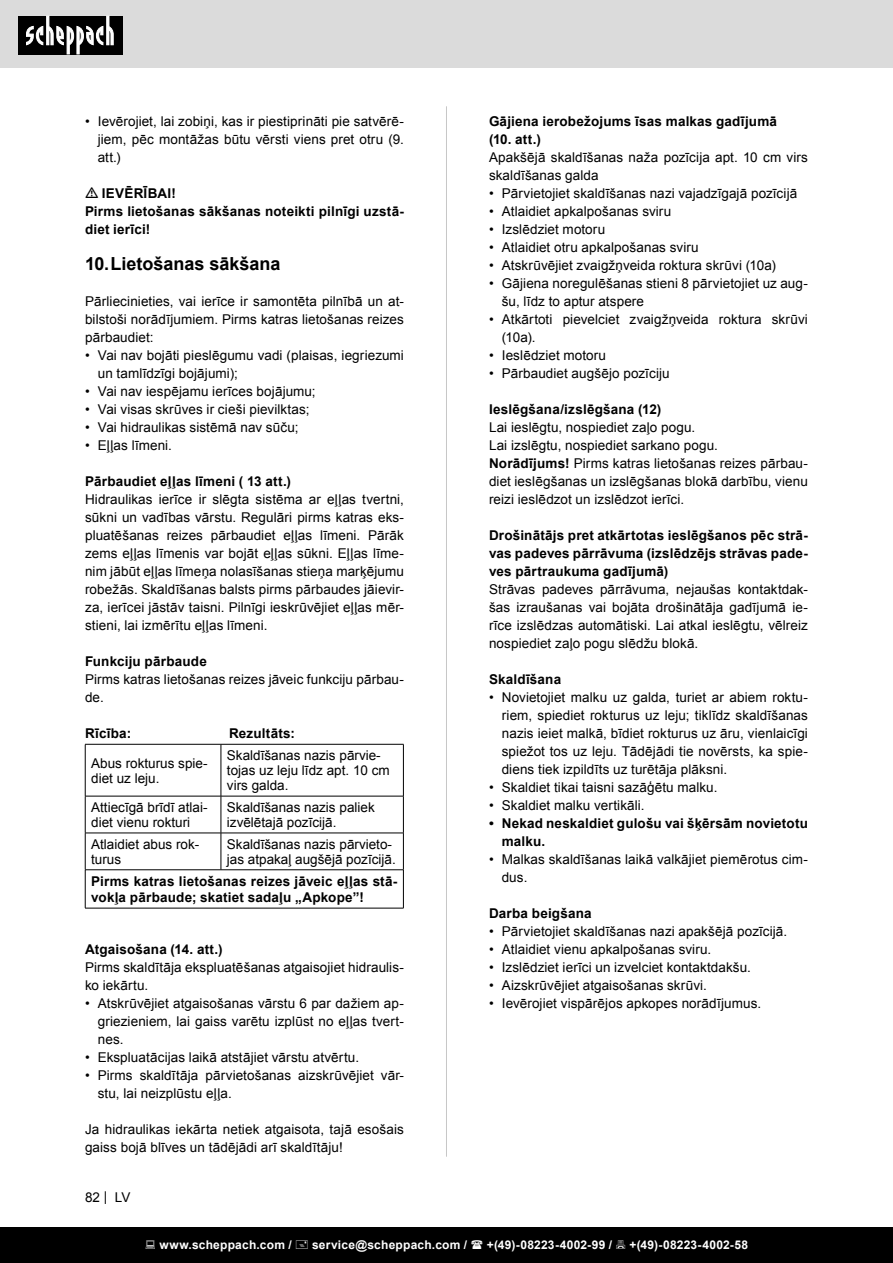
<style>
.page{position:relative;width:893px;height:1263px;background:#fff}
.page>*{position:absolute;margin:0;border:0;box-sizing:border-box;transform-origin:0 0}
.t1{font:700 18px "Arial";color:#000}
.t2{font:13.5px/18px "Arial";letter-spacing:.005em;color:#000}
.Grundtext_TT{font:700 13.5px/18px "Arial";letter-spacing:.015em;color:#000}
.t3{font:700 12px "Arial";letter-spacing:.02em;color:#fff}
.s1{font-weight:700}
</style>
<div class="page">
<div style="left:0;top:0;width:893px;height:67px;background:#dbdbdb"></div>
<div style="left:0;top:1227px;width:893px;height:36px;background:#000"></div>
<div style="left:18px;top:16px;width:105px;height:38px;background:#000"></div>
<svg style="left:26px;top:16px;width:88px;height:38px"></svg>
<hr style="left:446px;top:106px;width:1px;height:1051px;background:#c7c7c7">
<hr style="left:85px;top:744px;width:136px;height:1px;background:#000">
<hr style="left:85px;top:744px;width:1px;height:52px;background:#000">
<hr style="left:221px;top:744px;width:183px;height:1px;background:#000">
<hr style="left:221px;top:744px;width:1px;height:52px;background:#000">
<hr style="left:403px;top:744px;width:1px;height:52px;background:#000">
<hr style="left:85px;top:796px;width:136px;height:1px;background:#000">
<hr style="left:85px;top:796px;width:1px;height:37px;background:#000">
<hr style="left:221px;top:796px;width:183px;height:1px;background:#000">
<hr style="left:221px;top:796px;width:1px;height:37px;background:#000">
<hr style="left:403px;top:796px;width:1px;height:37px;background:#000">
<hr style="left:85px;top:833px;width:136px;height:1px;background:#000">
<hr style="left:85px;top:833px;width:1px;height:36px;background:#000">
<hr style="left:221px;top:833px;width:183px;height:1px;background:#000">
<hr style="left:221px;top:833px;width:1px;height:36px;background:#000">
<hr style="left:403px;top:833px;width:1px;height:36px;background:#000">
<hr style="left:85px;top:869px;width:136px;height:1px;background:#000">
<hr style="left:85px;top:870px;width:1px;height:38px;background:#000">
<hr style="left:221px;top:869px;width:183px;height:1px;background:#000">
<hr style="left:403px;top:870px;width:1px;height:38px;background:#000">
<hr style="left:85px;top:908px;width:136px;height:1px;background:#000">
<hr style="left:221px;top:908px;width:183px;height:1px;background:#000">
<p class="t2" style="left:98px;top:112px;width:308px;text-align:justify;text-indent:-13px">• Ievērojiet, lai zobiņi, kas ir piestiprināti pie satvērē&shy;jiem, pēc montāžas būtu vērsti viens pret otru (9. att.)</p>
<p class="Grundtext_TT" style="left:102px;top:185px;width:75px">IEVĒRĪBAI!</p>
<p class="Grundtext_TT" style="left:85px;top:203px;width:320px">Pirms lietošanas sākšanas noteikti pilnīgi uzstā&shy;diet ierīci!</p>
<p class="t1" style="left:85px;top:252px;width:197px">10.Lietošanas sākšana</p>
<p class="t2" style="left:85px;top:292px;width:320px;text-align:justify">Pārliecinieties, vai ierīce ir samontēta pilnībā un at&shy;bilstoši norādījumiem. Pirms katras lietošanas reizes pārbaudiet:</p>
<p class="t2" style="left:98px;top:346px;width:308px;text-indent:-13px">• Vai nav bojāti pieslēgumu vadi (plaisas, iegriezumi un tamlīdzīgi bojājumi);</p>
<p class="t2" style="left:85px;top:382px;width:232px">• Vai nav iespējamu ierīces bojājumu;</p>
<p class="t2" style="left:85px;top:400px;width:226px">• Vai visas skrūves ir cieši pievilktas;</p>
<p class="t2" style="left:85px;top:418px;width:215px">• Vai hidraulikas sistēmā nav sūču;</p>
<p class="t2" style="left:85px;top:436px;width:88px">• Eļļas līmeni.</p>
<p class="Grundtext_TT" style="left:85px;top:473px;width:207px">Pārbaudiet eļļas līmeni ( 13 att.)</p>
<p class="t2" style="left:85px;top:490px;width:320px;text-align:justify">Hidraulikas ierīce ir slēgta sistēma ar eļļas tvertni, sūkni un vadības vārstu. Regulāri pirms katras eks&shy;pluatēšanas reizes pārbaudiet eļļas līmeni. Pārāk zems eļļas līmenis var bojāt eļļas sūkni. Eļļas līme&shy;nim jābūt eļļas līmeņa nolasīšanas stieņa marķējumu robežās. Skaldīšanas balsts pirms pārbaudes jāievir&shy;za, ierīcei jāstāv taisni. Pilnīgi ieskrūvējiet eļļas mēr&shy;stieni, lai izmērītu eļļas līmeni.</p>
<p class="Grundtext_TT" style="left:85px;top:653px;width:123px">Funkciju pārbaude</p>
<p class="t2" style="left:85px;top:670px;width:320px">Pirms katras lietošanas reizes jāveic funkciju pārbau&shy;de.</p>
<p class="Grundtext_TT" style="left:85px;top:725px;width:48px">Rīcība:</p>
<p class="Grundtext_TT" style="left:229px;top:725px;width:67px">Rezultāts:</p>
<p class="t2" style="left:91px;top:755px;width:118px;line-height:15px">Abus rokturus spie&shy;diet uz leju.</p>
<p class="t2" style="left:227px;top:748px;width:164px;line-height:15px">Skaldīšanas nazis pārvie&shy;tojas uz leju līdz apt. 10 cm virs galda.</p>
<p class="t2" style="left:91px;top:800px;width:118px;line-height:15px">Attiecīgā brīdī atlai&shy;diet vienu rokturi</p>
<p class="t2" style="left:227px;top:800px;width:149px;line-height:15px">Skaldīšanas nazis paliek izvēlētajā pozīcijā.</p>
<p class="t2" style="left:91px;top:837px;width:110px;line-height:15px">Atlaidiet abus rok&shy;turus</p>
<p class="t2" style="left:227px;top:837px;width:170px;line-height:15px">Skaldīšanas nazis pārvieto&shy;jas atpakaļ augšējā pozīcijā.</p>
<p class="Grundtext_TT" style="left:91px;top:873px;width:308px;line-height:16.5px">Pirms katras lietošanas reizes jāveic eļļas stā&shy;vokļa pārbaude; skatiet sadaļu „Apkope”!</p>
<p class="Grundtext_TT" style="left:85px;top:941px;width:139px">Atgaisošana (14. att.)</p>
<p class="t2" style="left:85px;top:958px;width:320px">Pirms skaldītāja ekspluatēšanas atgaisojiet hidraulis&shy;ko iekārtu.</p>
<p class="t2" style="left:98px;top:994px;width:308px;text-align:justify;text-indent:-13px">• Atskrūvējiet atgaisošanas vārstu 6 par dažiem ap&shy;griezieniem, lai gaiss varētu izplūst no eļļas tvert&shy;nes.</p>
<p class="t2" style="left:85px;top:1048px;width:276px">• Ekspluatācijas laikā atstājiet vārstu atvērtu.</p>
<p class="t2" style="left:98px;top:1066px;width:308px;text-indent:-13px">• Pirms skaldītāja pārvietošanas aizskrūvējiet vār&shy;stu, lai neizplūstu eļļa.</p>
<p class="t2" style="left:85px;top:1120px;width:320px">Ja hidraulikas iekārta netiek atgaisota, tajā esošais gaiss bojā blīves un tādējādi arī skaldītāju!</p>
<p class="t2" style="left:85px;top:1188px;width:47px">82 | LV</p>
<p class="Grundtext_TT" style="left:489px;top:113px;width:290px">Gājiena ierobežojums īsas malkas gadījumā</p>
<p class="Grundtext_TT" style="left:489px;top:131px;width:53px">(10. att.)</p>
<p class="t2" style="left:489px;top:148px;width:320px">Apakšējā skaldīšanas naža pozīcija apt. 10 cm virs skaldīšanas galda</p>
<p class="t2" style="left:489px;top:184px;width:310px">• Pārvietojiet skaldīšanas nazi vajadzīgajā pozīcijā</p>
<p class="t2" style="left:489px;top:202px;width:184px">• Atlaidiet apkalpošanas sviru</p>
<p class="t2" style="left:489px;top:220px;width:118px">• Izslēdziet motoru</p>
<p class="t2" style="left:489px;top:238px;width:211px">• Atlaidiet otru apkalpošanas sviru</p>
<p class="t2" style="left:489px;top:256px;width:288px">• Atskrūvējiet zvaigžņveida roktura skrūvi (10a)</p>
<p class="t2" style="left:502px;top:274px;width:308px;text-indent:-13px">• Gājiena noregulēšanas stieni 8 pārvietojiet uz aug&shy;šu, līdz to aptur atspere</p>
<p class="t2" style="left:502px;top:310px;width:308px;text-indent:-13px">• Atkārtoti pievelciet zvaigžņveida roktura skrūvi (10a).</p>
<p class="t2" style="left:489px;top:346px;width:119px">• Ieslēdziet motoru</p>
<p class="t2" style="left:489px;top:364px;width:182px">• Pārbaudiet augšējo pozīciju</p>
<p class="Grundtext_TT" style="left:489px;top:401px;width:174px">Ieslēgšana/izslēgšana (12)</p>
<p class="t2" style="left:489px;top:418px;width:208px">Lai ieslēgtu, nospiediet zaļo pogu.</p>
<p class="t2" style="left:489px;top:436px;width:230px">Lai izslēgtu, nospiediet sarkano pogu.</p>
<p class="t2" style="left:489px;top:454px;width:320px;text-align:justify"><span class="s1">Norādījums!</span> Pirms katras lietošanas reizes pārbau&shy;diet ieslēgšanas un izslēgšanas blokā darbību, vienu reizi ieslēdzot un izslēdzot ierīci.</p>
<p class="Grundtext_TT" style="left:489px;top:527px;width:320px;text-align:justify">Drošinātājs pret atkārtotas ieslēgšanos pēc strā&shy;vas padeves pārrāvuma (izslēdzējs strāvas pade&shy;ves pārtraukuma gadījumā)</p>
<p class="t2" style="left:489px;top:580px;width:320px;text-align:justify">Strāvas padeves pārrāvuma, nejaušas kontaktdak&shy;šas izraušanas vai bojāta drošinātāja gadījumā ie&shy;rīce izslēdzas automātiski. Lai atkal ieslēgtu, vēlreiz nospiediet zaļo pogu slēdžu blokā.</p>
<p class="Grundtext_TT" style="left:489px;top:671px;width:74px">Skaldīšana</p>
<p class="t2" style="left:502px;top:688px;width:308px;text-align:justify;text-indent:-13px">• Novietojiet malku uz galda, turiet ar abiem roktu&shy;riem, spiediet rokturus uz leju; tiklīdz skaldīšanas nazis ieiet malkā, bīdiet rokturus uz āru, vienlaicīgi spiežot tos uz leju. Tādējādi tie novērsts, ka spie&shy;diens tiek izpildīts uz turētāja plāksni.</p>
<p class="t2" style="left:489px;top:778px;width:230px">• Skaldiet tikai taisni sazāģētu malku.</p>
<p class="t2" style="left:489px;top:796px;width:157px">• Skaldiet malku vertikāli.</p>
<p class="Grundtext_TT" style="left:502px;top:815px;width:308px;text-indent:-13px">• Nekad neskaldiet gulošu vai šķērsām novietotu malku.</p>
<p class="t2" style="left:502px;top:850px;width:308px;text-indent:-13px">• Malkas skaldīšanas laikā valkājiet piemērotus cim&shy;dus.</p>
<p class="Grundtext_TT" style="left:489px;top:905px;width:104px">Darba beigšana</p>
<p class="t2" style="left:489px;top:922px;width:300px">• Pārvietojiet skaldīšanas nazi apakšējā pozīcijā.</p>
<p class="t2" style="left:489px;top:940px;width:224px">• Atlaidiet vienu apkalpošanas sviru.</p>
<p class="t2" style="left:489px;top:958px;width:263px">• Izslēdziet ierīci un izvelciet kontaktdakšu.</p>
<p class="t2" style="left:489px;top:976px;width:220px">• Aizskrūvējiet atgaisošanas skrūvi.</p>
<p class="t2" style="left:489px;top:994px;width:274px">• Ievērojiet vispārējos apkopes norādījumus.</p>
<p class="t3" style="left:159px;top:1236px;width:134px">www.scheppach.com /</p>
<p class="t3" style="left:312px;top:1236px;width:157px">service@scheppach.com /</p>
<p class="t3" style="left:487px;top:1236px;width:127px">+(49)-08223-4002-99 /</p>
<p class="t3" style="left:629px;top:1236px;width:120px">+(49)-08223-4002-58</p>
</div>
